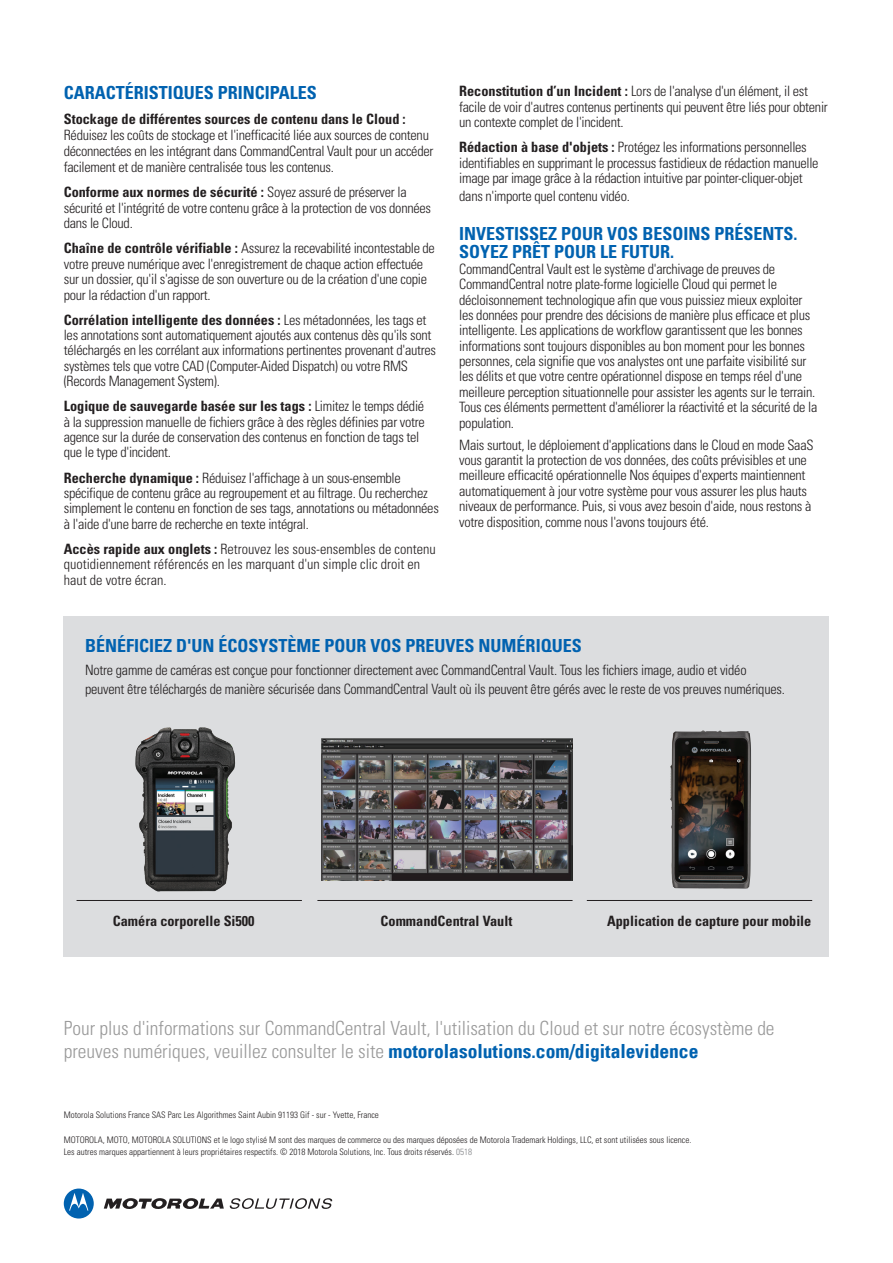
<style>
.page{position:relative;width:893px;height:1263px;background:#fff}
.page>*{position:absolute;margin:0;border:0;box-sizing:border-box;transform-origin:0 0}
.t1{font:300 condensed 19.5px/23.2px "Univers";color:#999}
.t2{font:700 condensed 18px/18.5px "Univers";color:#0162b0}
.t3{font:300 condensed 14.25px/15.5px "Univers";letter-spacing:-.02em;color:#231f20}
.t4{font:300 condensed 14.25px/15.5px "Univers";color:#231f20}
.t5{font:700 condensed 14.25px "Univers";color:#231f20}
.t6{font:300 condensed 9px/12.3px "Univers";color:#231f20}
.s1{font-weight:700}
.s2{font-family:"Univers LT";font-weight:700;color:#0162b0}
.s3{color:#808285}
</style>
<div class="page">
<div style="left:64px;top:617px;width:765px;height:340px;background:#dcdddf"></div>
<img style="left:135px;top:727px;width:101px;height:165px">
<hr style="left:77px;top:900px;width:225px;height:1px;background:#231f20">
<img style="left:670px;top:730px;width:81px;height:158px">
<hr style="left:587px;top:900px;width:225px;height:1px;background:#231f20">
<hr style="left:317px;top:900px;width:256px;height:1px;background:#231f20">
<svg style="left:104px;top:1198px;width:120px;height:11px"></svg>
<svg style="left:64px;top:1188px;width:30px;height:30px"></svg>
<svg style="left:230px;top:1198px;width:102px;height:11px"></svg>
<img style="left:321px;top:739px;width:251px;height:141px">
<p class="t2" style="left:64px;top:84px;width:255px">CARACTÉRISTIQUES PRINCIPALES</p>
<p class="t5" style="left:64px;top:111px;width:343px">Stockage de différentes sources de contenu dans le Cloud :</p>
<p class="t3" style="left:64px;top:127px;width:371px">Réduisez les coûts de stockage et l'inefficacité liée aux sources de contenu déconnectées en les intégrant dans CommandCentral Vault pour un accéder facilement et de manière centralisée tous les contenus.</p>
<p class="t3" style="left:64px;top:184px;width:369px"><span class="s1">Conforme aux normes de sécurité :</span> Soyez assuré de préserver la sécurité et l'intégrité de votre contenu grâce à la protection de vos données dans le Cloud.</p>
<p class="t3" style="left:64px;top:241px;width:373px"><span class="s1">Chaîne de contrôle vérifiable :</span> Assurez la recevabilité incontestable de votre preuve numérique avec l'enregistrement de chaque action effectuée sur un dossier, qu'il s'agisse de son ouverture ou de la création d'une copie pour la rédaction d'un rapport.</p>
<p class="t3" style="left:64px;top:312px;width:374px"><span class="s1">Corrélation intelligente des données :</span> Les métadonnées, les tags et les annotations sont automatiquement ajoutés aux contenus dès qu'ils sont téléchargés en les corrélant aux informations pertinentes provenant d'autres systèmes tels que votre CAD (Computer-Aided Dispatch) ou votre RMS (Records Management System).</p>
<p class="t3" style="left:64px;top:399px;width:363px"><span class="s1">Logique de sauvegarde basée sur les tags :</span> Limitez le temps dédié à la suppression manuelle de fichiers grâce à des règles définies par votre agence sur la durée de conservation des contenus en fonction de tags tel que le type d'incident.</p>
<p class="t3" style="left:64px;top:470px;width:377px"><span class="s1">Recherche dynamique :</span> Réduisez l'affichage à un sous-ensemble spécifique de contenu grâce au regroupement et au filtrage. Ou recherchez simplement le contenu en fonction de ses tags, annotations ou métadonnées à l'aide d'une barre de recherche en texte intégral.</p>
<p class="t4" style="left:64px;top:541px;width:373px"><span class="s1">Accès rapide aux onglets :</span> Retrouvez les sous-ensembles de contenu quotidiennement référencés en les marquant d'un simple clic droit en haut de votre écran.</p>
<p class="t3" style="left:459px;top:84px;width:370px"><span class="s1">Reconstitution d’un Incident :</span> Lors de l'analyse d'un élément, il est facile de voir d'autres contenus pertinents qui peuvent être liés pour obtenir un contexte complet de l'incident.</p>
<p class="t3" style="left:459px;top:139px;width:361px"><span class="s1">Rédaction à base d'objets :</span> Protégez les informations personnelles identifiables en supprimant le processus fastidieux de rédaction manuelle image par image grâce à la rédaction intuitive par pointer-cliquer-objet</p>
<p class="t3" style="left:459px;top:189px;width:172px">dans n'importe quel contenu vidéo.</p>
<p class="t2" style="left:459px;top:224px;width:340px">INVESTISSEZ POUR VOS BESOINS PRÉSENTS.<br>SOYEZ PRÊT POUR LE FUTUR.</p>
<p class="t3" style="left:459px;top:261px;width:360px">CommandCentral Vault est le système d'archivage de preuves de CommandCentral notre plate-forme logicielle Cloud qui permet le décloisonnement technologique afin que vous puissiez mieux exploiter les données pour prendre des décisions de manière plus efficace et plus intelligente. Les applications de workflow garantissent que les bonnes informations sont toujours disponibles au bon moment pour les bonnes personnes, cela signifie que vos analystes ont une parfaite visibilité sur les délits et que votre centre opérationnel dispose en temps réel d'une meilleure perception situationnelle pour assister les agents sur le terrain.<br>Tous ces éléments permettent d'améliorer la réactivité et la sécurité de la population.</p>
<p class="t3" style="left:459px;top:437px;width:356px">Mais surtout, le déploiement d'applications dans le Cloud en mode SaaS vous garantit la protection de vos données, des coûts prévisibles et une meilleure efficacité opérationnelle Nos équipes d'experts maintiennent automatiquement à jour votre système pour vous assurer les plus hauts niveaux de performance. Puis, si vous avez besoin d'aide, nous restons à votre disposition, comme nous l'avons toujours été.</p>
<p class="t2" style="left:85px;top:636px;width:498px">BÉNÉFICIEZ D'UN ÉCOSYSTÈME POUR VOS PREUVES NUMÉRIQUES</p>
<p class="t3" style="left:85px;top:661px;width:701px;line-height:18.3px">Notre gamme de caméras est conçue pour fonctionner directement avec CommandCentral Vault. Tous les fichiers image, audio et vidéo peuvent être téléchargés de manière sécurisée dans CommandCentral Vault où ils peuvent être gérés avec le reste de vos preuves numériques.</p>
<p class="t5" style="left:113px;top:912px;width:143px">Caméra corporelle Si500</p>
<p class="t5" style="left:381px;top:912px;width:133px">CommandCentral Vault</p>
<p class="t5" style="left:607px;top:912px;width:206px">Application de capture pour mobile</p>
<h1 class="t1" style="left:64px;top:1017px;width:712px">Pour plus d'informations sur CommandCentral Vault, l'utilisation du Cloud et sur notre écosystème de preuves numériques, veuillez consulter le site <span class="s2">motorolasolutions.com/digitalevidence</span></h1>
<p class="t6" style="left:64px;top:1109px;width:317px">Motorola Solutions France SAS Parc Les Algorithmes Saint Aubin 91193 Gif - sur - Yvette, France</p>
<p class="t6" style="left:64px;top:1133px;width:629px">MOTOROLA, MOTO, MOTOROLA SOLUTIONS et le logo stylisé M sont des marques de commerce ou des marques déposées de Motorola Trademark Holdings, LLC, et sont utilisées sous licence.<br>Les autres marques appartiennent à leurs propriétaires respectifs. © 2018 Motorola Solutions, Inc. Tous droits réservés. <span class="s3">0518</span></p>
</div>
